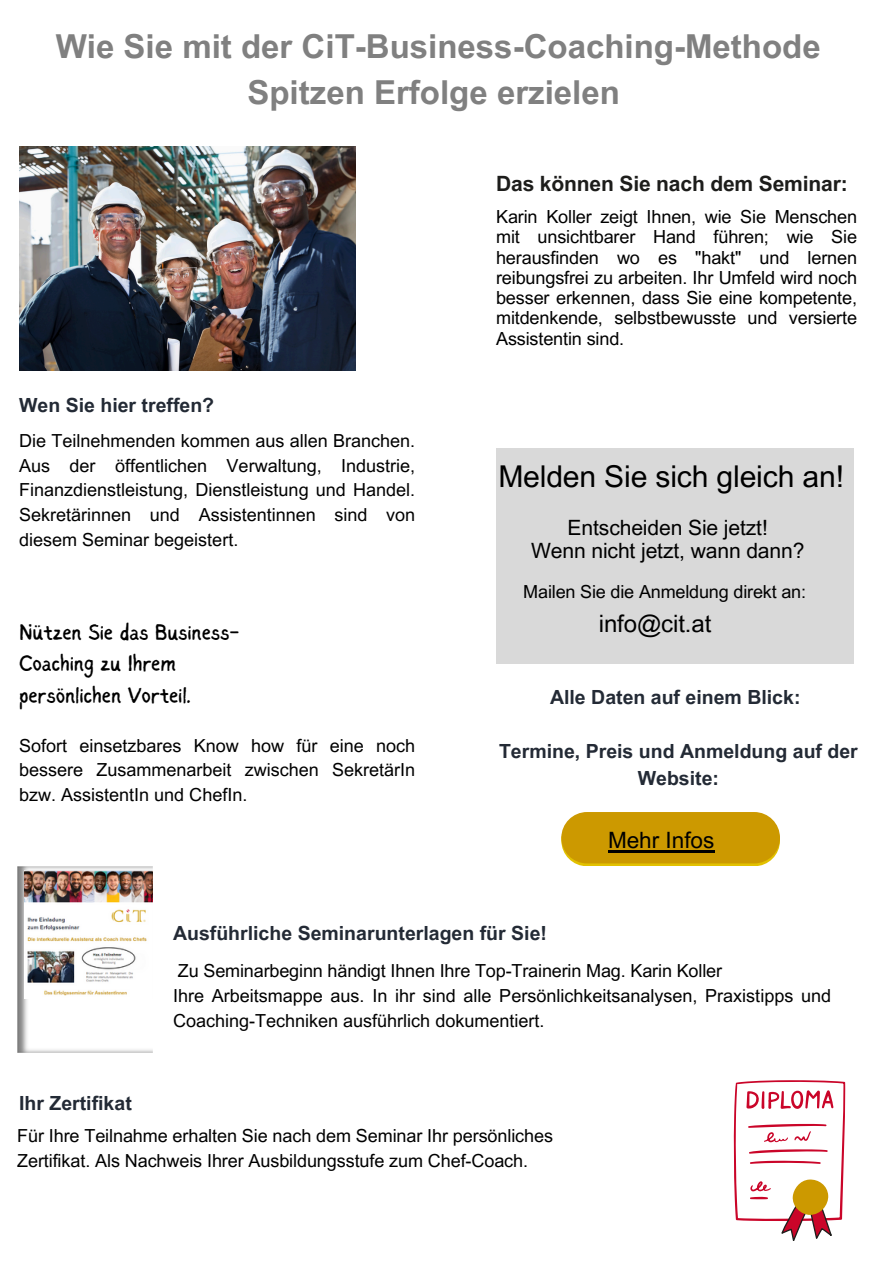
<style>
.page{position:relative;width:894px;height:1264px;background:#fff}
.page>*{position:absolute;margin:0;border:0;box-sizing:border-box;transform-origin:0 0}
.t1{font:700 33px/46.2px "Arial MT Pro";color:#808080;text-align:center}
.t2{font:30px "Arial MT Pro";letter-spacing:-.005em;color:#000}
.t3{font:24px "Arial MT Pro";letter-spacing:-.005em;color:#000}
.t4{font:22.5px/31.5px "Sigher";letter-spacing:-.01em;color:#000}
.t5{font:22.5px "Arial MT Pro";color:#000}
.t6{font:21px/23.7px "Arial MT Pro";letter-spacing:-.005em;color:#000;text-align:center}
.t7{font:700 21px "Arial MT Pro";letter-spacing:-.01em;color:#1d1d1b}
.t8{font:700 19.5px/27px "Arial MT Pro";color:#232a35;text-align:center}
.t9{font:18px/24.8px "Arial MT Pro";letter-spacing:-.005em;color:#000;text-align:justify}
</style>
<div class="page">
<svg style="left:733px;top:1080px;width:111px;height:160px"></svg>
<div style="left:496px;top:448px;width:357px;height:215px;background:#d9d9d9"></div>
<svg style="left:561px;top:843px;width:218px;height:23px"></svg>
<div style="left:561px;top:812px;width:218px;height:51px;background:#c90;border-radius:26px"></div>
<hr style="left:608px;top:850px;width:106px;height:2px;background:#000">
<img style="left:19px;top:147px;width:336px;height:224px">
<img style="left:17px;top:866px;width:135px;height:186px">
<img style="left:24px;top:870px;width:129px;height:128px">
<p class="t1" style="left:56px;top:27px;width:766px">Wie Sie mit der CiT-Business-Coaching-Methode<br>Spitzen Erfolge erzielen</p>
<h4 class="t8" style="left:19px;top:394px;width:196px">Wen Sie hier treffen?</h4>
<p class="t9" style="left:19px;top:430px;width:397px">Die Teilnehmenden kommen aus allen Branchen.<br>Aus der öffentlichen Verwaltung, Industrie, Finanzdienstleistung, Dienstleistung und Handel.<br>Sekretärinnen und Assistentinnen sind von diesem Seminar begeistert.</p>
<h2 class="t4" style="left:19px;top:617px;width:222px">Nützen Sie das Business-<br>Coaching zu Ihrem persönlichen Vorteil.</h2>
<h4 class="t9" style="left:19px;top:735px;width:397px">Sofort einsetzbares Know how für eine noch bessere Zusammenarbeit zwischen SekretärIn bzw. AssistentIn und ChefIn.</h4>
<p class="t7" style="left:496px;top:175px;width:353px">Das können Sie nach dem Seminar:</p>
<p class="t9" style="left:496px;top:209px;width:362px;line-height:20.2px">Karin Koller zeigt Ihnen, wie Sie Menschen mit unsichtbarer Hand führen; wie Sie herausfinden wo es "hakt" und lernen reibungsfrei zu arbeiten. Ihr Umfeld wird noch besser erkennen, dass Sie eine kompetente, mitdenkende, selbstbewusste und versierte Assistentin sind.</p>
<h4 class="t2" style="left:498px;top:465px;width:347px">Melden Sie sich gleich an!</h4>
<h4 class="t6" style="left:531px;top:518px;width:275px">Entscheiden Sie jetzt!<br>Wenn nicht jetzt, wann dann?</h4>
<p class="t9" style="left:523px;top:582px;width:284px">Mailen Sie die Anmeldung direkt an:</p>
<p class="t3" style="left:598px;top:614px;width:114px">info@cit.at</p>
<h3 class="t8" style="left:550px;top:685px;width:252px">Alle Daten auf einem Blick:</h3>
<h3 class="t8" style="left:499px;top:739px;width:360px">Termine, Preis und Anmeldung auf der<br>Website:</h3>
<h1 class="t5" style="left:608px;top:831px;width:108px">Mehr Infos</h1>
<p class="t8" style="left:173px;top:922px;width:375px">Ausführliche Seminarunterlagen für Sie!</p>
<p class="t9" style="left:178px;top:960px;width:545px">Zu Seminarbeginn händigt Ihnen Ihre Top-Trainerin Mag. Karin Koller</p>
<h5 class="t9" style="left:173px;top:985px;width:659px">Ihre Arbeitsmappe aus. In ihr sind alle Persönlichkeitsanalysen, Praxistipps und<br>Coaching-Techniken ausführlich dokumentiert.</h5>
<p class="t8" style="left:19px;top:1091px;width:114px">Ihr Zertifikat</p>
<h3 class="t9" style="left:17px;top:1125px;width:537px">Für Ihre Teilnahme erhalten Sie nach dem Seminar Ihr persönliches</h3>
<h4 class="t9" style="left:17px;top:1150px;width:512px">Zertifikat. Als Nachweis Ihrer Ausbildungsstufe zum Chef-Coach.</h4>
</div>
